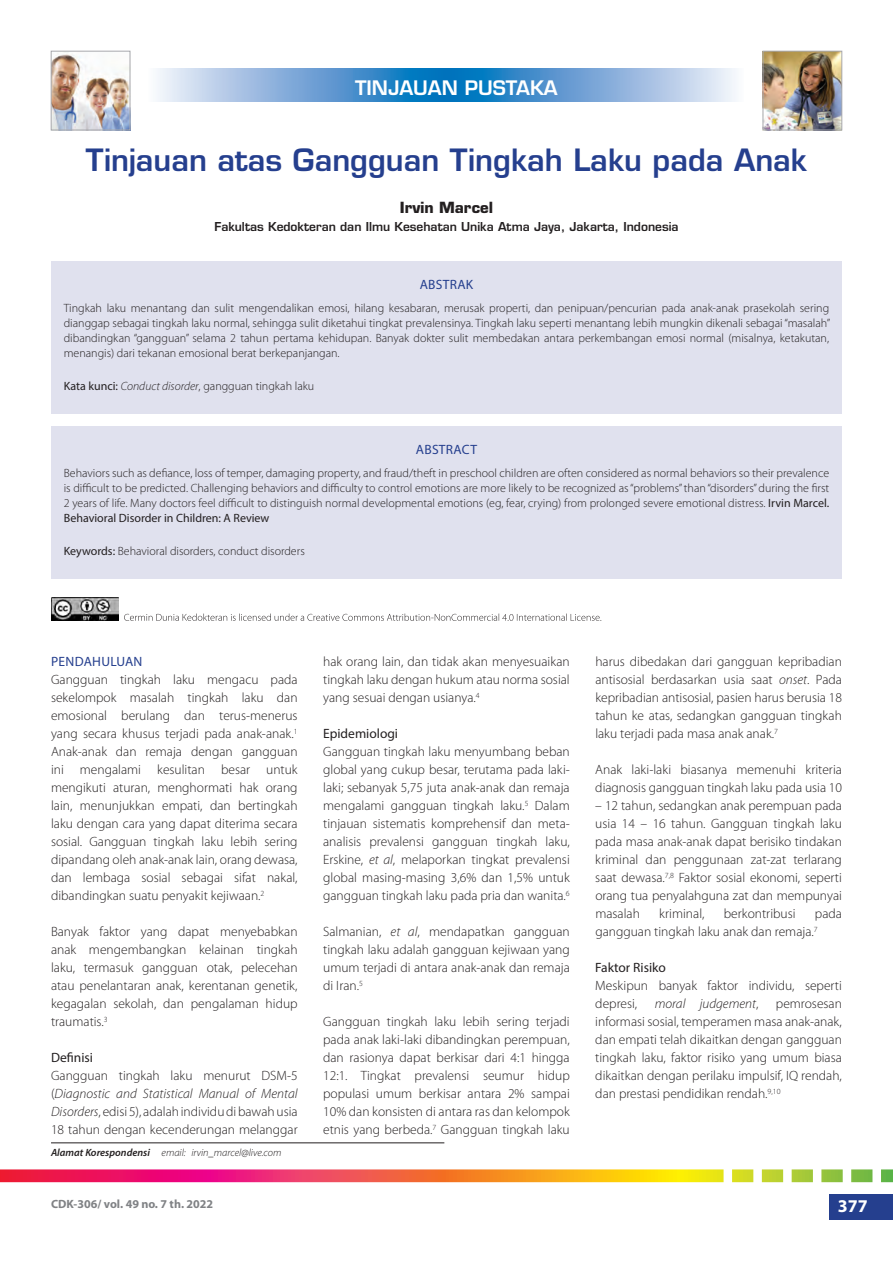
<style>
.page{position:relative;width:893px;height:1263px;background:#fff}
.page>*{position:absolute;margin:0;border:0;box-sizing:border-box;transform-origin:0 0}
.Eurostile_-_H1{font:600 30px "Eurostile LT Std";color:#253f8e}
.t1{font:600 19.5px "Eurostile LT Std";color:#fff}
.t2{font:700 18px "Myriad Pro";color:#fff}
.Eurostile_-_H2{font:700 15px "Eurostile LT Std";color:#231f20}
.MP_default{font:300 13.5px/18px "Myriad Pro";color:#231f20;text-align:justify}
.MP_H2{font:13.5px "Myriad Pro";color:#231f20}
.MP_abstrak_H1___colo{font:13.5px "Myriad Pro";letter-spacing:.02em;color:#253f8e}
.MP_default-2{font:italic 300 13.5px "Myriad Pro";color:#231f20}
.MP_H1___color{font:13.5px "Myriad Pro";letter-spacing:.02em;color:#253f8e}
.MP_abstrak_default{font:300 12px/15px "Myriad Pro";color:#231f20;text-align:justify}
.Eurostile_-_H3_BR{font:600 12px "Eurostile LT Std";color:#231f20}
.t3{font:700 12px "Myriad Pro";color:#808285}
.t4{font:italic 600 10.5px "Myriad Pro";color:#231f20}
.Korespondensi_H2{font:italic 300 10.5px "Myriad Pro";color:#231f20}
.s1{font-weight:400}
.s2{font-style:italic}
.s3{font-weight:300}
.s4{font-style:normal}
</style>
<div class="page">
<div style="left:829px;top:1194px;width:64px;height:26px;background:#253f8e"></div>
<svg style="left:0;top:1169px;width:893px;height:13px;background:#e87c50"></svg>
<hr style="left:51px;top:1142px;width:393px;height:1px;background:#231f20">
<img style="left:53px;top:53px;width:75px;height:75px">
<div style="left:51px;top:51px;width:79px;height:79px;border:1px solid #a8a9ad"></div>
<img style="left:765px;top:53px;width:75px;height:75px">
<div style="left:763px;top:51px;width:79px;height:79px;border:1px solid #a8a9ad"></div>
<svg style="left:157px;top:68px;width:289px;height:34px;background:#73a9d8"></svg>
<svg style="left:446px;top:68px;width:290px;height:34px;background:#73a9d7"></svg>
<div style="left:51px;top:261px;width:791px;height:153px;background:#e0e1ee"></div>
<div style="left:51px;top:427px;width:791px;height:152px;background:#e0e1ee"></div>
<svg style="left:124px;top:613px;width:477px;height:8px"></svg>
<img style="left:51px;top:597px;width:68px;height:24px">
<h2 class="t1" style="left:355px;top:76px;width:204px">TINJAUAN PUSTAKA</h2>
<p class="Eurostile_-_H1" style="left:86px;top:142px;width:723px">Tinjauan atas Gangguan Tingkah Laku pada Anak</p>
<p class="Eurostile_-_H2" style="left:400px;top:198px;width:95px">Irvin Marcel</p>
<p class="Eurostile_-_H3_BR" style="left:214px;top:219px;width:466px">Fakultas Kedokteran dan Ilmu Kesehatan Unika Atma Jaya, Jakarta, Indonesia</p>
<p class="MP_abstrak_H1___colo" style="left:420px;top:276px;width:55px">ABSTRAK</p>
<p class="MP_abstrak_default" style="left:64px;top:301px;width:768px">Tingkah laku menantang dan sulit mengendalikan emosi, hilang kesabaran, merusak properti, dan penipuan/pencurian pada anak-anak prasekolah sering dianggap sebagai tingkah laku normal, sehingga sulit diketahui tingkat prevalensinya. Tingkah laku seperti menantang lebih mungkin dikenali sebagai “masalah” dibandingkan “gangguan” selama 2 tahun pertama kehidupan. Banyak dokter sulit membedakan antara perkembangan emosi normal (misalnya, ketakutan, menangis) dari tekanan emosional berat berkepanjangan.</p>
<p class="MP_abstrak_default" style="left:64px;top:379px;width:252px"><span class="s1">Kata kunci:</span> <span class="s2">Conduct disorder</span>, gangguan tingkah laku</p>
<p class="MP_abstrak_H1___colo" style="left:416px;top:441px;width:63px">ABSTRACT</p>
<p class="MP_abstrak_default" style="left:64px;top:466px;width:767px">Behaviors such as defiance, loss of temper, damaging property, and fraud/theft in preschool children are often considered as normal behaviors so their prevalence is difficult to be predicted. Challenging behaviors and difficulty to control emotions are more likely to be recognized as “problems” than “disorders” during the first 2 years of life. Many doctors feel difficult to distinguish normal developmental emotions (eg, fear, crying) from prolonged severe emotional distress. <span class="s1">Irvin Marcel.<br>Behavioral Disorder in Children: A Review</span></p>
<p class="MP_abstrak_default" style="left:64px;top:544px;width:243px"><span class="s1">Keywords:</span> Behavioral disorders, conduct disorders</p>
<p class="MP_H1___color" style="left:51px;top:653px;width:93px">PENDAHULUAN</p>
<p class="MP_default" style="left:51px;top:671px;width:248px">Gangguan tingkah laku mengacu pada sekelompok masalah tingkah laku dan emosional berulang dan terus-menerus yang secara khusus terjadi pada anak-anak.<sup>1<br></sup>Anak-anak dan remaja dengan gangguan ini mengalami kesulitan besar untuk mengikuti aturan, menghormati hak orang lain, menunjukkan empati, dan bertingkah laku dengan cara yang dapat diterima secara sosial. Gangguan tingkah laku lebih sering dipandang oleh anak-anak lain, orang dewasa, dan lembaga sosial sebagai sifat nakal, dibandingkan suatu penyakit kejiwaan.<sup>2</sup></p>
<p class="MP_default" style="left:51px;top:923px;width:248px">Banyak faktor yang dapat menyebabkan anak mengembangkan kelainan tingkah laku, termasuk gangguan otak, pelecehan atau penelantaran anak, kerentanan genetik, kegagalan sekolah, dan pengalaman hidup traumatis.<sup>3</sup></p>
<p class="MP_H2" style="left:51px;top:1049px;width:44px">Definisi</p>
<p class="MP_default" style="left:51px;top:1067px;width:248px">Gangguan tingkah laku menurut DSM-5 (<span class="s2">Diagnostic and Statistical Manual of Mental Disorders</span>, edisi 5), adalah individu di bawah usia 18 tahun dengan kecenderungan melanggar</p>
<p class="Korespondensi_H2" style="left:191px;top:1146px;width:92px">irvin_marcel@live.com</p>
<p class="t4" style="left:51px;top:1145px;width:136px">Alamat Korespondensi <span class="s3">email:</span></p>
<p class="MP_default" style="left:323px;top:653px;width:248px">hak orang lain, dan tidak akan menyesuaikan tingkah laku dengan hukum atau norma sosial yang sesuai dengan usianya.<sup>4</sup></p>
<p class="MP_H2" style="left:323px;top:725px;width:76px">Epidemiologi</p>
<p class="MP_default" style="left:323px;top:743px;width:248px">Gangguan tingkah laku menyumbang beban global yang cukup besar, terutama pada laki&shy;laki; sebanyak 5,75 juta anak-anak dan remaja mengalami gangguan tingkah laku.<sup>5</sup> Dalam tinjauan sistematis komprehensif dan meta&shy;analisis prevalensi gangguan tingkah laku, Erskine, <span class="s2">et al</span>, melaporkan tingkat prevalensi global masing-masing 3,6% dan 1,5% untuk gangguan tingkah laku pada pria dan wanita.<sup>6</sup></p>
<p class="MP_default" style="left:323px;top:923px;width:248px">Salmanian, <span class="s2">et al</span>, mendapatkan gangguan tingkah laku adalah gangguan kejiwaan yang umum terjadi di antara anak-anak dan remaja di Iran.<sup>5</sup></p>
<p class="MP_default" style="left:323px;top:1013px;width:248px">Gangguan tingkah laku lebih sering terjadi pada anak laki-laki dibandingkan perempuan, dan rasionya dapat berkisar dari 4:1 hingga 12:1. Tingkat prevalensi seumur hidup populasi umum berkisar antara 2% sampai 10% dan konsisten di antara ras dan kelompok etnis yang berbeda.<sup>7</sup> Gangguan tingkah laku</p>
<p class="MP_default" style="left:595px;top:653px;width:248px">harus dibedakan dari gangguan kepribadian antisosial berdasarkan usia saat <span class="s2">onset</span>. Pada kepribadian antisosial, pasien harus berusia 18 tahun ke atas, sedangkan gangguan tingkah laku terjadi pada masa anak anak.<sup>7</sup></p>
<p class="MP_default" style="left:595px;top:761px;width:248px">Anak laki-laki biasanya memenuhi kriteria diagnosis gangguan tingkah laku pada usia 10</p>
<p class="MP_default" style="left:595px;top:797px;width:248px">– 12 tahun, sedangkan anak perempuan pada usia 14 – 16 tahun. Gangguan tingkah laku pada masa anak-anak dapat berisiko tindakan kriminal dan penggunaan zat-zat terlarang saat dewasa.<sup>7,8</sup> Faktor sosial ekonomi, seperti orang tua penyalahguna zat dan mempunyai masalah</p>
<p class="MP_default" style="left:595px;top:905px;width:248px;text-indent:220px">pada gangguan tingkah laku anak dan remaja.<sup>7</sup></p>
<p class="MP_H2" style="left:595px;top:959px;width:72px">Faktor Risiko</p>
<p class="MP_default" style="left:595px;top:977px;width:248px">Meskipun banyak faktor individu, seperti depresi,</p>
<p class="MP_default" style="left:659px;top:905px;width:47px">kriminal,</p>
<p class="MP_default" style="left:724px;top:905px;width:73px">berkontribusi</p>
<p class="MP_default-2" style="left:655px;top:995px;width:105px">moral judgement<span class="s4">,</span></p>
<p class="MP_default" style="left:595px;top:995px;width:248px;text-indent:181px">pemrosesan informasi sosial, temperamen masa anak-anak, dan empati telah dikaitkan dengan gangguan tingkah laku, faktor risiko yang umum biasa dikaitkan dengan perilaku impulsif, IQ rendah, dan prestasi pendidikan rendah.<sup>9,10</sup></p>
<p class="t3" style="left:51px;top:1197px;width:164px">CDK-306/ vol. 49 no. 7 th. 2022</p>
<h3 class="t2" style="left:838px;top:1196px;width:31px">377</h3>
</div>
